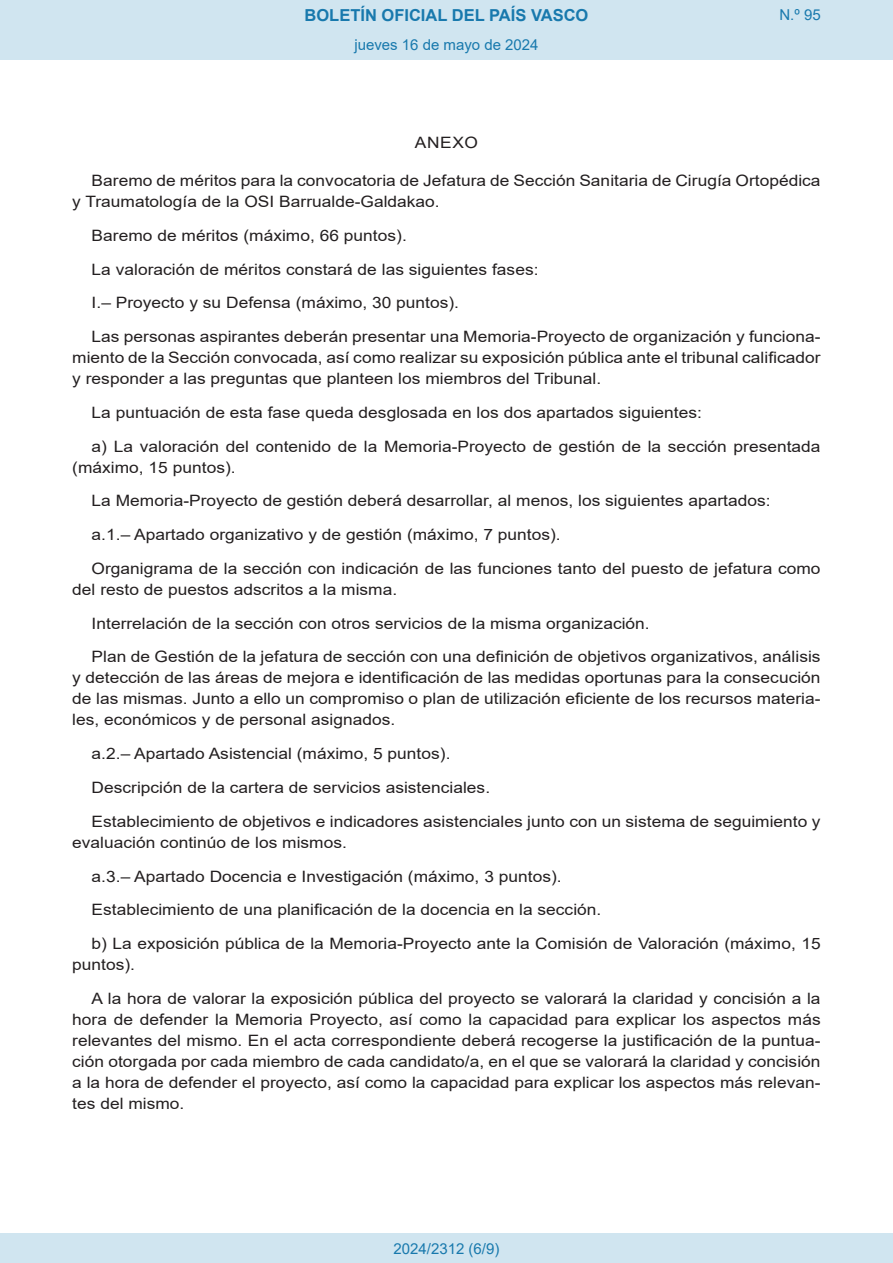
<style>
.page{position:relative;width:893px;height:1263px;background:#fff}
.page>*{position:absolute;margin:0;border:0;box-sizing:border-box;transform-origin:0 0}
.t1{font:700 16.5px "Arial";color:#1879ad}
.BOPVDetalle{font:15.6px/21px "Arial";color:#231f20;scale:1.11 1}
.BOPVClave{font:15.6px "Arial";letter-spacing:.035em;color:#231f20;scale:1.11 1}
.Paginacion_Centro{font:15px "Arial";color:#1879ad}
</style>
<div class="page">
<div style="left:0;top:0;width:893px;height:60px;background:#d0e5f0"></div>
<div style="left:0;top:1233px;width:893px;height:30px;background:#d0e5f0"></div>
<p class="t1" style="left:305px;top:3px;width:285px">BOLETÍN OFICIAL DEL PAÍS VASCO</p>
<p class="Paginacion_Centro" style="left:354px;top:35px;width:186px">jueves 16 de mayo de 2024</p>
<p class="Paginacion_Centro" style="left:779px;top:5px;width:43px">N.º 95</p>
<p class="BOPVClave" style="left:415px;top:132px;width:58px">ANEXO</p>
<p class="BOPVDetalle" style="left:72px;top:170px;width:676px;text-indent:19px">Baremo de méritos para la convocatoria de Jefatura de Sección Sanitaria de Cirugía Ortopédica y Traumatología de la OSI Barrualde-Galdakao.</p>
<p class="BOPVDetalle" style="left:92px;top:225px;width:285px">Baremo de méritos (máximo, 66 puntos).</p>
<p class="BOPVDetalle" style="left:92px;top:259px;width:404px">La valoración de méritos constará de las siguientes fases:</p>
<p class="BOPVDetalle" style="left:92px;top:292px;width:333px">I.– Proyecto y su Defensa (máximo, 30 puntos).</p>
<p class="BOPVDetalle" style="left:72px;top:326px;width:676px;text-align:justify;text-indent:19px">Las personas aspirantes deberán presentar una Memoria-Proyecto de organización y funciona&shy;miento de la Sección convocada, así como realizar su exposición pública ante el tribunal calificador y responder a las preguntas que planteen los miembros del Tribunal.</p>
<p class="BOPVDetalle" style="left:92px;top:402px;width:551px">La puntuación de esta fase queda desglosada en los dos apartados siguientes:</p>
<p class="BOPVDetalle" style="left:72px;top:436px;width:676px;text-indent:19px">a) La valoración del contenido de la Memoria-Proyecto de gestión de la sección presentada (máximo, 15 puntos).</p>
<p class="BOPVDetalle" style="left:92px;top:490px;width:613px">La Memoria-Proyecto de gestión deberá desarrollar, al menos, los siguientes apartados:</p>
<p class="BOPVDetalle" style="left:92px;top:524px;width:424px">a.1.– Apartado organizativo y de gestión (máximo, 7 puntos).</p>
<p class="BOPVDetalle" style="left:72px;top:558px;width:676px;text-indent:19px">Organigrama de la sección con indicación de las funciones tanto del puesto de jefatura como del resto de puestos adscritos a la misma.</p>
<p class="BOPVDetalle" style="left:92px;top:613px;width:504px">Interrelación de la sección con otros servicios de la misma organización.</p>
<p class="BOPVDetalle" style="left:72px;top:646px;width:676px;text-align:justify;text-indent:19px">Plan de Gestión de la jefatura de sección con una definición de objetivos organizativos, análisis y detección de las áreas de mejora e identificación de las medidas oportunas para la consecución de las mismas. Junto a ello un compromiso o plan de utilización eficiente de los recursos materia&shy;les, económicos y de personal asignados.</p>
<p class="BOPVDetalle" style="left:92px;top:743px;width:325px">a.2.– Apartado Asistencial (máximo, 5 puntos).</p>
<p class="BOPVDetalle" style="left:92px;top:777px;width:360px">Descripción de la cartera de servicios asistenciales.</p>
<p class="BOPVDetalle" style="left:72px;top:811px;width:676px;text-indent:19px">Establecimiento de objetivos e indicadores asistenciales junto con un sistema de seguimiento y evaluación continúo de los mismos.</p>
<p class="BOPVDetalle" style="left:92px;top:865px;width:425px">a.3.– Apartado Docencia e Investigación (máximo, 3 puntos).</p>
<p class="BOPVDetalle" style="left:92px;top:899px;width:461px">Establecimiento de una planificación de la docencia en la sección.</p>
<p class="BOPVDetalle" style="left:72px;top:933px;width:676px;text-indent:19px">b) La exposición pública de la Memoria-Proyecto ante la Comisión de Valoración (máximo, 15 puntos).</p>
<p class="BOPVDetalle" style="left:72px;top:988px;width:676px;text-align:justify;text-indent:19px">A la hora de valorar la exposición pública del proyecto se valorará la claridad y concisión a la hora de defender la Memoria Proyecto, así como la capacidad para explicar los aspectos más relevantes del mismo. En el acta correspondiente deberá recogerse la justificación de la puntua&shy;ción otorgada por cada miembro de cada candidato/a, en el que se valorará la claridad y concisión a la hora de defender el proyecto, así como la capacidad para explicar los aspectos más relevan&shy;tes del mismo.</p>
<p class="Paginacion_Centro" style="left:393px;top:1238px;width:107px">2024/2312 (6/9)</p>
</div>
